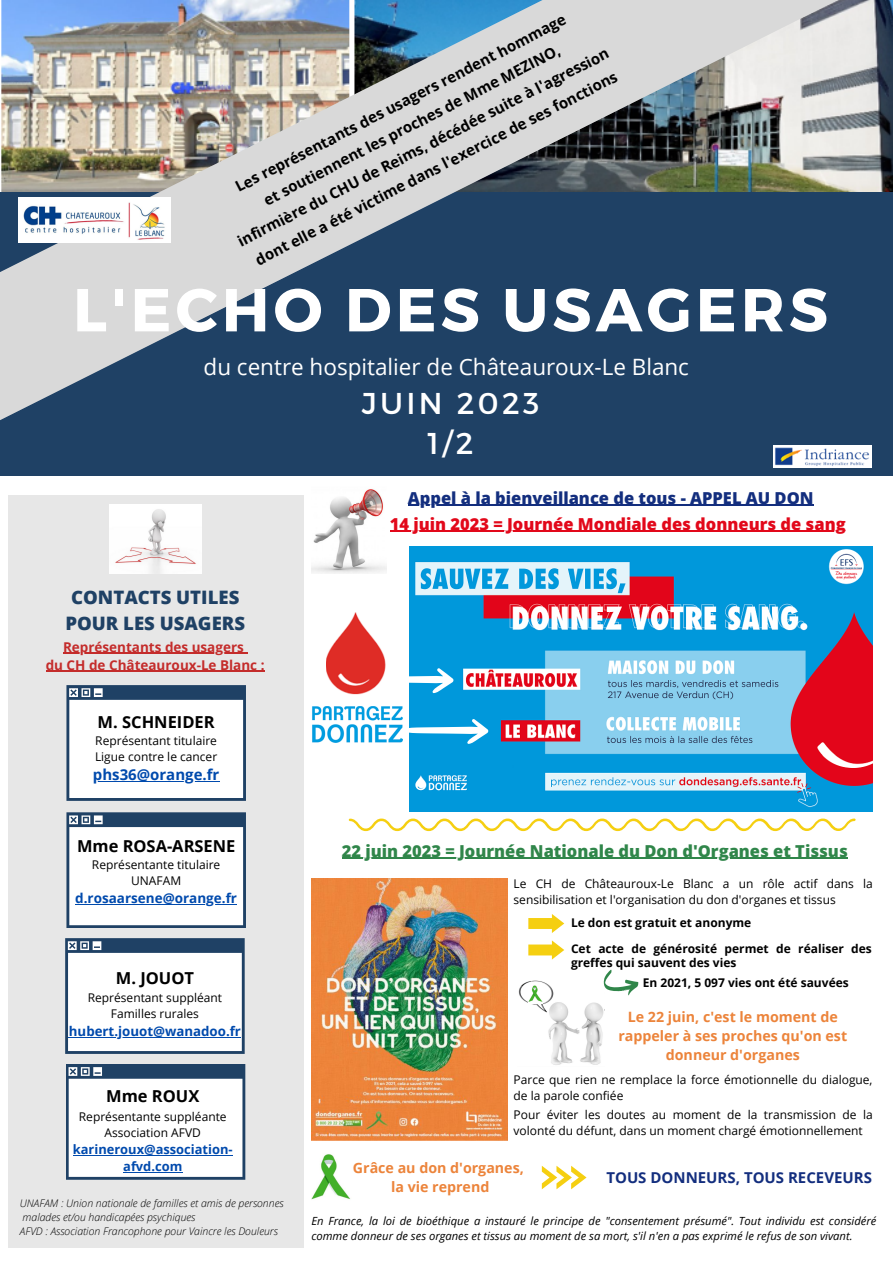
<style>
.page{position:relative;width:893px;height:1264px;background:#fff}
.page>*{position:absolute;margin:0;border:0;box-sizing:border-box;transform-origin:0 0}
.t1{font:700 60.6px "Montserrat";letter-spacing:.07em;color:#fff}
.t2{font:30.15px "Montserrat";letter-spacing:.11em;color:#fff}
.t3{font:22.5px "Open Sans";color:#fff}
.t4{font:800 18.6px/25.8px "Open Sans";color:#1f4165;text-align:center}
.t5{font:800 16.5px "Open Sans";color:#30864a}
.t6{font:800 16.5px "Open Sans";color:#e2081a}
.t7{font:700 16.5px "Open Sans";color:#000}
.t8{font:800 16.5px "Open Sans";color:#132e7e}
.t9{font:700 15px "Open Sans";color:#000}
.t10{font:700 15px "Open Sans";color:#132e7e}
.t11{font:700 15px "Open Sans";color:#004aad}
.t12{font:700 14.25px/19px "Open Sans";color:#ec843b;text-align:center}
.t13{font:700 13.5px "Open Sans";color:#c42c2b}
.t14{font:700 13.5px "Open Sans";color:#004aad}
.t15{font:700 13.2px "Open Sans";color:#004aad}
.t16{font:700 12.9px/17.2px "Open Sans";color:#004aad;text-align:center}
.t17{font:12px/16px "Open Sans";color:#000}
.t18{font:700 12px/14px "Open Sans";color:#000}
.t19{font:italic 11.25px/15px "Open Sans";color:#000}
.t20{font:italic 300 10.5px/14px "Open Sans";color:#000}
</style>
<div class="page">
<div style="left:0;top:183px;width:892px;height:292px;background:#1f4165"></div>
<img style="left:848px;top:0;width:44px;height:192px">
<div style="left:9px;top:495px;width:294px;height:752px;background:#e7e7e7"></div>
<svg style="left:66px;top:812px;width:180px;height:116px;background:#dae0e5"></svg>
<img style="left:109px;top:504px;width:92px;height:69px">
<svg style="left:66px;top:685px;width:180px;height:115px;background:#dde2e7"></svg>
<svg style="left:65px;top:938px;width:180px;height:115px;background:#dbe0e6"></svg>
<svg style="left:66px;top:1064px;width:179px;height:115px;background:#d7dde4"></svg>
<img style="left:773px;top:445px;width:98px;height:22px">
<svg style="left:349px;top:818px;width:506px;height:13px"></svg>
<img style="left:311px;top:1154px;width:39px;height:46px">
<img style="left:311px;top:878px;width:197px;height:262px">
<svg style="left:528px;top:914px;width:36px;height:19px"></svg>
<svg style="left:528px;top:940px;width:36px;height:19px"></svg>
<svg style="left:542px;top:1165px;width:44px;height:24px"></svg>
<img style="left:518px;top:980px;width:86px;height:85px">
<svg style="left:603px;top:969px;width:35px;height:26px"></svg>
<img style="left:528px;top:984px;width:14px;height:19px">
<img style="left:311px;top:489px;width:76px;height:84px">
<img style="left:409px;top:547px;width:463px;height:264px">
<svg style="left:409px;top:667px;width:45px;height:26px"></svg>
<img style="left:327px;top:612px;width:59px;height:82px">
<img style="left:312px;top:706px;width:90px;height:36px">
<svg style="left:400px;top:718px;width:88px;height:26px"></svg>
<svg style="left:0;top:0;width:848px;height:447px"></svg>
<img style="left:19px;top:197px;width:152px;height:45px">
<hr style="left:73px;top:1154px;width:160px;height:1px;background:#004aad">
<hr style="left:123px;top:1171px;width:59px;height:1px;background:#004aad">
<hr style="left:75px;top:904px;width:162px;height:1px;background:#004aad">
<hr style="left:93px;top:781px;width:126px;height:1px;background:#004aad">
<hr style="left:63px;top:652px;width:181px;height:2px;background:#c42c2b">
<hr style="left:46px;top:670px;width:219px;height:2px;background:#c42c2b">
<hr style="left:69px;top:1037px;width:172px;height:1px;background:#004aad">
<hr style="left:408px;top:505px;width:405px;height:1px;background:#132e7e">
<hr style="left:342px;top:857px;width:505px;height:2px;background:#30864a">
<hr style="left:390px;top:531px;width:455px;height:1px;background:#e2081a">
<p class="t9" style="left:231px;top:177px;width:371px;rotate:-27deg">Les représentants des usagers rendent hommage</p>
<p class="t9" style="left:260px;top:191px;width:332px;rotate:-27deg">et soutiennent les proches de Mme MEZINO,</p>
<p class="t9" style="left:233px;top:232px;width:416px;rotate:-27deg">infirmière du CHU de Reims, décédée suite à l'agression</p>
<p class="t9" style="left:251px;top:250px;width:406px;rotate:-27deg">dont elle a été victime dans l'exercice de ses fonctions</p>
<p class="t1" style="left:73px;top:270px;width:756px">L'ECHO DES USAGERS</p>
<p class="t3" style="left:203px;top:351px;width:487px">du centre hospitalier de Châteauroux-Le Blanc</p>
<p class="t2" style="left:362px;top:384px;width:179px">JUIN 2023</p>
<p class="t2" style="left:427px;top:423px;width:47px">1/2</p>
<p class="t8" style="left:408px;top:486px;width:407px">Appel à la bienveillance de tous - APPEL AU DON</p>
<p class="t4" style="left:65px;top:584px;width:181px">CONTACTS UTILES<br>POUR LES USAGERS</p>
<p class="t13" style="left:63px;top:637px;width:182px">Représentants des usagers</p>
<p class="t13" style="left:46px;top:655px;width:220px">du CH de Châteauroux-Le Blanc :</p>
<p class="t7" style="left:98px;top:710px;width:119px">M. SCHNEIDER</p>
<p class="t17" style="left:95px;top:732px;width:123px">Représentant titulaire</p>
<p class="t17" style="left:95px;top:748px;width:124px">Ligue contre le cancer</p>
<p class="t11" style="left:93px;top:764px;width:128px">phs36@orange.fr</p>
<p class="t7" style="left:77px;top:834px;width:160px">Mme ROSA-ARSENE</p>
<p class="t17" style="left:92px;top:856px;width:130px">Représentante titulaire</p>
<p class="t17" style="left:131px;top:872px;width:51px">UNAFAM</p>
<p class="t14" style="left:75px;top:889px;width:163px">d.rosaarsene@orange.fr</p>
<p class="t7" style="left:116px;top:966px;width:80px">M. JOUOT</p>
<p class="t17" style="left:88px;top:989px;width:136px">Représentant suppléant</p>
<p class="t17" style="left:111px;top:1005px;width:89px">Familles rurales</p>
<p class="t15" style="left:69px;top:1022px;width:173px">hubert.jouot@wanadoo.fr</p>
<p class="t7" style="left:106px;top:1084px;width:95px">Mme ROUX</p>
<p class="t17" style="left:79px;top:1108px;width:149px">Représentante suppléante</p>
<p class="t17" style="left:105px;top:1124px;width:98px">Association AFVD</p>
<p class="t16" style="left:73px;top:1140px;width:161px">karineroux@association&shy;afvd.com</p>
<p class="t20" style="left:20px;top:1195px;width:265px">UNAFAM : Union nationale de familles et amis de personnes malades et/ou handicapées psychiques</p>
<p class="t20" style="left:20px;top:1223px;width:259px">AFVD : Association Francophone pour Vaincre les Douleurs</p>
<p class="t6" style="left:390px;top:512px;width:457px">14 juin 2023 = Journée Mondiale des donneurs de sang</p>
<p class="t5" style="left:342px;top:839px;width:507px">22 juin 2023 = Journée Nationale du Don d'Organes et Tissus</p>
<p class="t17" style="left:513px;top:875px;width:360px">Le CH de Châteauroux-Le Blanc a un rôle actif dans la sensibilisation et l'organisation du don d'organes et tissus</p>
<p class="t18" style="left:571px;top:915px;width:182px">Le don est gratuit et anonyme</p>
<p class="t18" style="left:571px;top:941px;width:302px">Cet acte de générosité permet de réaliser des greffes qui sauvent des vies</p>
<p class="t18" style="left:642px;top:975px;width:207px">En 2021, 5 097 vies ont été sauvées</p>
<p class="t12" style="left:618px;top:1006px;width:230px">Le 22 juin, c'est le moment de rappeler à ses proches qu'on est donneur d'organes</p>
<p class="t17" style="left:513px;top:1071px;width:360px">Parce que rien ne remplace la force émotionnelle du dialogue, de la parole confiée</p>
<p class="t17" style="left:513px;top:1106px;width:361px">Pour éviter les doutes au moment de la transmission de la volonté du défunt, dans un moment chargé émotionnellement</p>
<p class="t12" style="left:353px;top:1157px;width:172px">Grâce au don d'organes,</p>
<p class="t12" style="left:391px;top:1177px;width:100px">la vie reprend</p>
<p class="t10" style="left:606px;top:1167px;width:267px">TOUS DONNEURS, TOUS RECEVEURS</p>
<p class="t19" style="left:311px;top:1212px;width:566px">En France, la loi de bioéthique a instauré le principe de "consentement présumé". Tout individu est considéré comme donneur de ses organes et tissus au moment de sa mort, s'il n'en a pas exprimé le refus de son vivant.</p>
</div>
